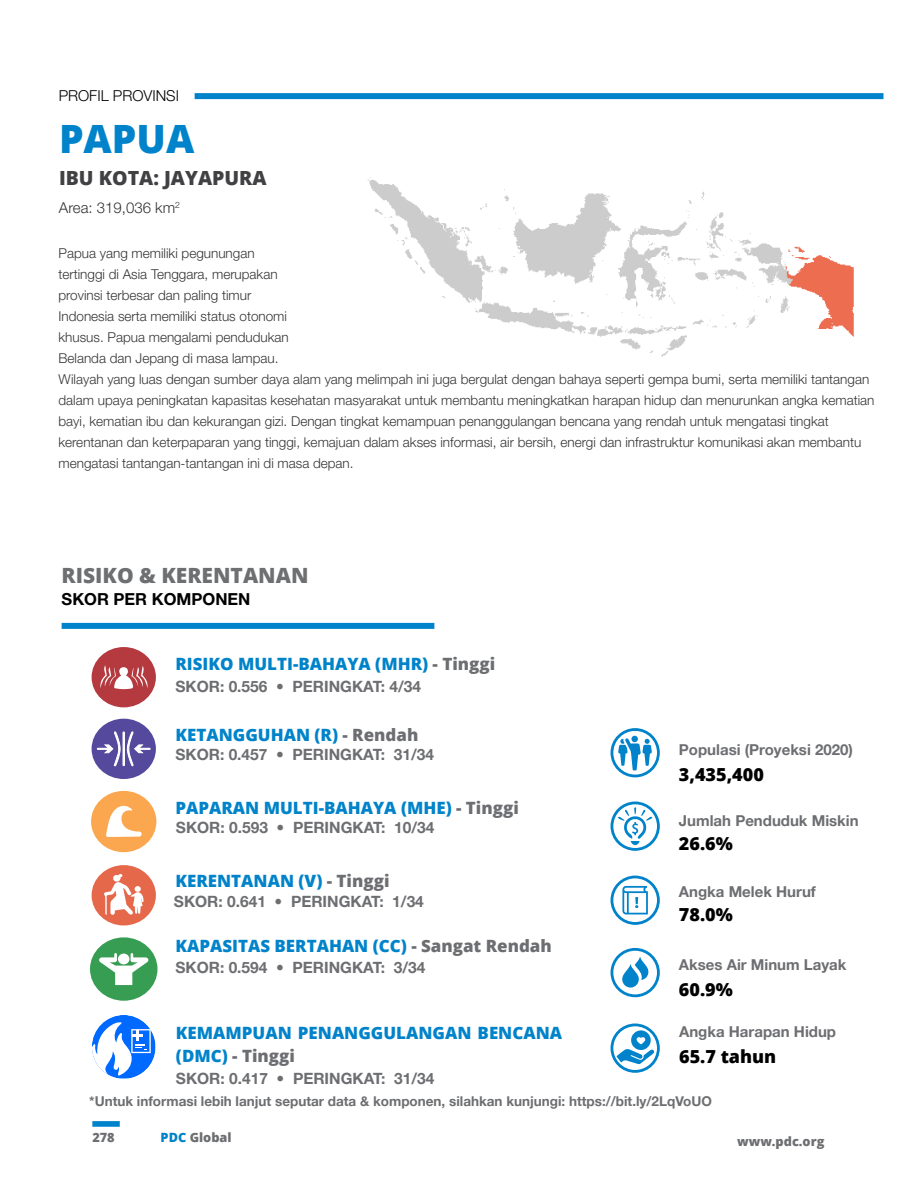
<style>
.page{position:relative;width:918px;height:1188px;background:#fff}
.page>*{position:absolute;margin:0;border:0;box-sizing:border-box;transform-origin:0 0}
.t1{font:800 39px "Open Sans";color:#0083ca}
.t2{font:800 21px "Open Sans";color:#6d6f71}
.t3{font:800 19.5px "Open Sans";color:#414042}
.t4{font:800 18px "Open Sans";color:#000}
.t5{font:800 16.95px/22.5px "Open Sans";color:#0083ca}
.t6{font:700 16.5px "Helvetica Neue LT Pro";color:#000}
.t7{font:700 15.45px "Helvetica Neue LT Pro";color:#6d6e71}
.t8{font:700 15px "Helvetica Neue LT Pro";color:#6d6e71}
.t9{font:300 15px "Helvetica Neue LT Pro";color:#000}
.t10{font:300 13.5px/21px "Helvetica Neue LT Pro";color:#000}
.t11{font:700 13.5px "Helvetica Neue LT Pro";color:#6d6e71}
.t12{font:800 12.75px "Open Sans";color:#6d6e71}
.s1{color:#6d6e71}
.s2{color:#0083ca}
</style>
<div class="page">
<div style="left:195px;top:93px;width:689px;height:6px;background:#0083ca"></div>
<div style="left:92px;top:1121px;width:28px;height:6px;background:#0083ca"></div>
<svg style="left:611px;top:876px;width:49px;height:49px"></svg>
<svg style="left:611px;top:802px;width:49px;height:49px"></svg>
<svg style="left:611px;top:1024px;width:49px;height:49px"></svg>
<svg style="left:611px;top:948px;width:49px;height:49px"></svg>
<svg style="left:611px;top:728px;width:49px;height:49px"></svg>
<div style="left:92px;top:647px;width:64px;height:60px;background:#b53a40;border-radius:50%"></div>
<svg style="left:100px;top:665px;width:48px;height:25px"></svg>
<svg style="left:92px;top:719px;width:64px;height:60px"></svg>
<div style="left:91px;top:791px;width:65px;height:61px;background:#faa74f;border-radius:50%"></div>
<svg style="left:106px;top:806px;width:36px;height:31px"></svg>
<div style="left:92px;top:865px;width:64px;height:60px;background:#e5684b;border-radius:50%"></div>
<svg style="left:104px;top:873px;width:40px;height:42px"></svg>
<div style="left:90px;top:937px;width:67px;height:64px;background:#369d52;border-radius:50%"></div>
<svg style="left:99px;top:953px;width:50px;height:32px"></svg>
<svg style="left:92px;top:1015px;width:63px;height:64px"></svg>
<img style="left:367px;top:177px;width:487px;height:180px">
<div style="left:62px;top:623px;width:372px;height:6px;background:#0083ca"></div>
<p class="t9" style="left:59px;top:90px;width:122px">PROFIL PROVINSI</p>
<h1 class="t1" style="left:59px;top:123px;width:137px">PAPUA</h1>
<h3 class="t3" style="left:59px;top:170px;width:209px">IBU KOTA: JAYAPURA</h3>
<p class="t9" style="left:59px;top:202px;width:123px">Area: 319,036 km<sup>2</sup></p>
<p class="t10" style="left:59px;top:244px;width:817px">Papua yang memiliki pegunungan<br>tertinggi di Asia Tenggara, merupakan<br>provinsi terbesar dan paling timur<br>Indonesia serta memiliki status otonomi<br>khusus. Papua mengalami pendudukan<br>Belanda dan Jepang di masa lampau.<br>Wilayah yang luas dengan sumber daya alam yang melimpah ini juga bergulat dengan bahaya seperti gempa bumi, serta memiliki tantangan dalam upaya peningkatan kapasitas kesehatan masyarakat untuk membantu meningkatkan harapan hidup dan menurunkan angka kematian bayi, kematian ibu dan kekurangan gizi. Dengan tingkat kemampuan penanggulangan bencana yang rendah untuk mengatasi tingkat kerentanan dan keterpaparan yang tinggi, kemajuan dalam akses informasi, air bersih, energi dan infrastruktur komunikasi akan membantu mengatasi tantangan-tantangan ini di masa depan.</p>
<h2 class="t2" style="left:62px;top:566px;width:248px">RISIKO &amp; KERENTANAN</h2>
<p class="t6" style="left:62px;top:593px;width:190px">SKOR PER KOMPONEN</p>
<p class="t5" style="left:176px;top:654px;width:321px">RISIKO MULTI-BAHAYA (MHR) <span class="s1">- Tinggi</span></p>
<p class="t7" style="left:176px;top:681px;width:247px">SKOR: 0.556 • PERINGKAT: 4/34</p>
<p class="t5" style="left:176px;top:725px;width:244px">KETANGGUHAN (R) <span class="s1">- Rendah</span></p>
<p class="t7" style="left:176px;top:748px;width:260px">SKOR: 0.457 • PERINGKAT: 31/34</p>
<p class="t5" style="left:176px;top:798px;width:345px">PAPARAN MULTI-BAHAYA (MHE) <span class="s1">- Tinggi</span></p>
<p class="t7" style="left:176px;top:821px;width:260px">SKOR: 0.593 • PERINGKAT: 10/34</p>
<p class="t5" style="left:176px;top:871px;width:216px">KERENTANAN (V) <span class="s1">- Tinggi</span></p>
<p class="t7" style="left:174px;top:896px;width:251px">SKOR: 0.641 • PERINGKAT: 1/34</p>
<p class="t5" style="left:176px;top:936px;width:378px">KAPASITAS BERTAHAN (CC) <span class="s1">- Sangat Rendah</span></p>
<p class="t7" style="left:176px;top:962px;width:251px">SKOR: 0.594 • PERINGKAT: 3/34</p>
<p class="t5" style="left:176px;top:1023px;width:388px">KEMAMPUAN PENANGGULANGAN BENCANA (DMC) <span class="s1">- Tinggi</span></p>
<p class="t7" style="left:176px;top:1072px;width:260px">SKOR: 0.417 • PERINGKAT: 31/34</p>
<p class="t8" style="left:679px;top:744px;width:175px">Populasi (Proyeksi 2020)</p>
<h3 class="t4" style="left:679px;top:767px;width:86px">3,435,400</h3>
<p class="t8" style="left:679px;top:815px;width:181px">Jumlah Penduduk Miskin</p>
<h3 class="t4" style="left:679px;top:836px;width:55px">26.6%</h3>
<p class="t8" style="left:679px;top:886px;width:138px">Angka Melek Huruf</p>
<h3 class="t4" style="left:679px;top:907px;width:55px">78.0%</h3>
<p class="t8" style="left:679px;top:959px;width:169px">Akses Air Minum Layak</p>
<h3 class="t4" style="left:679px;top:982px;width:55px">60.9%</h3>
<p class="t8" style="left:679px;top:1026px;width:158px">Angka Harapan Hidup</p>
<h3 class="t4" style="left:679px;top:1049px;width:99px">65.7 tahun</h3>
<p class="t11" style="left:89px;top:1096px;width:624px">*Untuk informasi lebih lanjut seputar data &amp; komponen, silahkan kunjungi: https://bit.ly/2LqVoUO</p>
<p class="t12" style="left:92px;top:1132px;width:24px">278</p>
<p class="t12" style="left:161px;top:1132px;width:72px"><span class="s2">PDC</span> Global</p>
<p class="t12" style="left:737px;top:1136px;width:89px">www.pdc.org</p>
</div>
